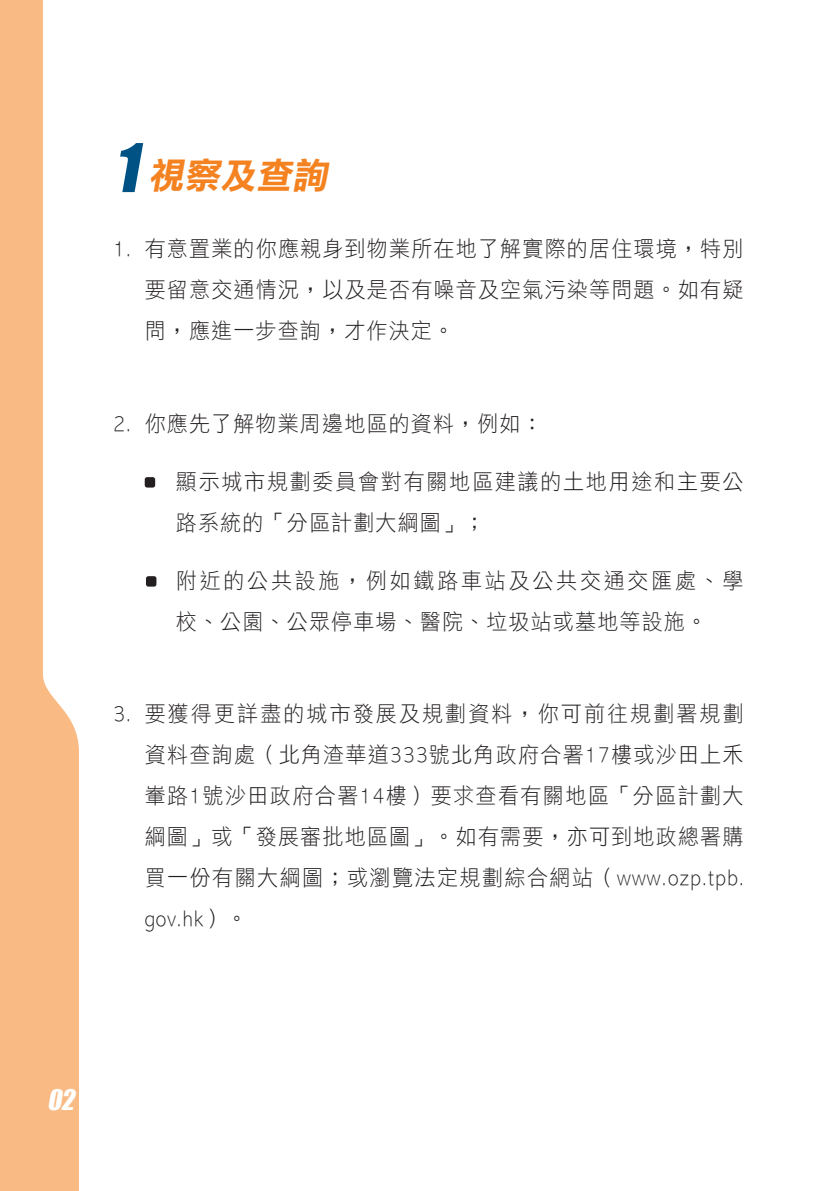
<style>
.page{position:relative;width:840px;height:1191px;background:#fff}
.page>*{position:absolute;margin:0;border:0;box-sizing:border-box;transform-origin:0 0}
.Heading_Num{font:italic 36px "DF Li Hei Bd HK BF";color:#f58220}
.Heading_Chi{font:italic 26px "Impact";color:#fff}
.t1{font:22px/41px "DF Li Hei Lt HK BF";letter-spacing:.06em;color:#231f20;text-align:justify;scale:.95 1}
.t2{font:22px/41px "DF Li Hei Lt HK BF";letter-spacing:.135em;color:#231f20;scale:.95 1}
.t3{font:22px/41px "DF Li Hei Lt HK BF";letter-spacing:.09em;color:#231f20;scale:.95 1}
.s1{font-family:"Impact";font-size:62px;color:#005285}
</style>
<div class="page">
<svg style="left:0;top:0;width:79px;height:1191px;fill:#f9ba84"></svg>
<div style="left:145px;top:477px;width:10px;height:10px;background:#231f20;border-radius:2px"></div>
<div style="left:146px;top:576px;width:10px;height:10px;background:#231f20;border-radius:2px"></div>
<p class="Heading_Num" style="left:113px;top:157px;width:223px"><span class="s1">1</span>視察及查詢</p>
<p class="t1" style="left:145px;top:230px;width:631px;text-indent:-31px">1. 有意置業的你應親身到物業所在地了解實際的居住環境，特別要留意交通情況，以及是否有噪音及空氣污染等問題。如有疑問，應進一步查詢，才作決定。</p>
<p class="t1" style="left:113px;top:404px;width:453px">2. 你應先了解物業周邊地區的資料，例如：</p>
<p class="t3" style="left:176px;top:462px;width:598px">顯示城市規劃委員會對有關地區建議的土地用途和主要公路系統的「分區計劃大綱圖」；</p>
<p class="t2" style="left:176px;top:561px;width:598px">附近的公共設施，例如鐵路車站及公共交通交匯處、學校、公園、公眾停車場、醫院、垃圾站或墓地等設施。</p>
<p class="t1" style="left:145px;top:694px;width:631px;text-indent:-31px">3. 要獲得更詳盡的城市發展及規劃資料，你可前往規劃署規劃資料查詢處（北角渣華道333號北角政府合署17樓或沙田上禾輋路1號沙田政府合署14樓）要求查看有關地區「分區計劃大綱圖」或「發展審批地區圖」。如有需要，亦可到地政總署購買一份有關大綱圖；或瀏覽法定規劃綜合網站（www.ozp.tpb. gov.hk）。</p>
<p class="Heading_Chi" style="left:47px;top:1079px;width:35px">02</p>
</div>
